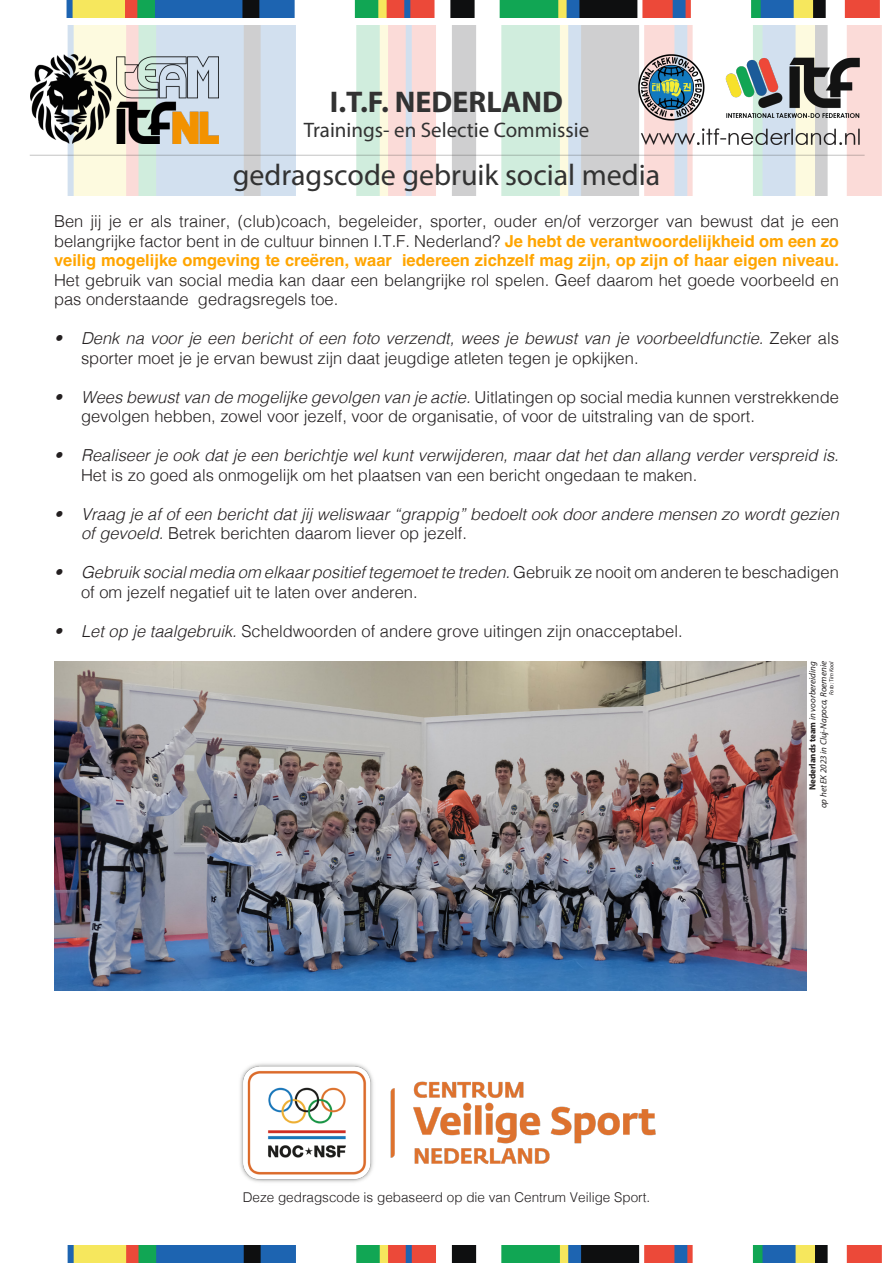
<style>
.page{position:relative;width:893px;height:1263px;background:#fff}
.page>*{position:absolute;margin:0;border:0;box-sizing:border-box;transform-origin:0 0}
.t1{font:30px "Myriad Pro";color:#323232}
.t2{font:700 30px "Myriad Pro";color:#323232}
.t3{font:21px "Myriad Pro";color:#323232}
.t4{font:300 16.5px/19.5px "Helvetica";color:#231f20}
.t5{font:italic 300 16.5px/19.5px "Helvetica";color:#231f20}
.t6{font:300 13.5px "Helvetica";color:#231f20}
.t7{font:italic 9px "Myriad Pro";color:#231f20}
.t8{font:italic 6px "Myriad Pro";color:#231f20}
.s1{font-weight:700;color:#ffa500}
.s2{font-style:normal}
.s3{font-style:italic}
.s4{font-weight:700;font-style:normal}
</style>
<div class="page">
<img style="left:67px;top:1246px;width:815px;height:17px">
<img style="left:66px;top:0;width:814px;height:17px">
<img style="left:30px;top:26px;width:852px;height:170px">
<img style="left:30px;top:54px;width:188px;height:90px">
<img style="left:638px;top:54px;width:222px;height:91px">
<hr style="left:30px;top:155px;width:835px;height:1px;background:#323232">
<img style="left:54px;top:661px;width:753px;height:330px">
<img style="left:240px;top:1063px;width:416px;height:120px">
<h1 class="t2" style="left:330px;top:82px;width:235px">I.T.F. NEDERLAND</h1>
<p class="t3" style="left:304px;top:117px;width:287px">Trainings- en Selectie Commissie</p>
<p class="t1" style="left:233px;top:156px;width:429px">gedragscode gebruik social media</p>
<p class="t4" style="left:54px;top:210px;width:787px;text-align:justify">Ben jij je er als trainer, (club)coach, begeleider, sporter, ouder en/of verzorger van bewust dat je een belangrijke factor bent in de cultuur binnen I.T.F. Nederland? <span class="s1">Je hebt de verantwoordelijkheid om een zo veilig mogelijke omgeving te creëren, waar iedereen zichzelf mag zijn, op zijn of haar eigen niveau.<br></span>Het gebruik van social media kan daar een belangrijke rol spelen. Geef daarom het goede voorbeeld en pas onderstaande gedragsregels toe.</p>
<p class="t5" style="left:81px;top:327px;width:759px;text-indent:-27px">• Denk na voor je een bericht of een foto verzendt, wees je bewust van je voorbeeldfunctie. <span class="s2">Zeker als sporter moet je je ervan bewust zijn daat jeugdige atleten tegen je opkijken.</span></p>
<p class="t4" style="left:81px;top:386px;width:759px;text-indent:-27px"><span class="s3">• Wees bewust van de mogelijke gevolgen van je actie.</span> Uitlatingen op social media kunnen verstrekkende gevolgen hebben, zowel voor jezelf, voor de organisatie, of voor de uitstraling van de sport.</p>
<p class="t5" style="left:81px;top:444px;width:759px;text-indent:-27px">• Realiseer je ook dat je een berichtje wel kunt verwijderen, maar dat het dan allang verder verspreid is.<br><span class="s2">Het is zo goed als onmogelijk om het plaatsen van een bericht ongedaan te maken.</span></p>
<p class="t5" style="left:81px;top:503px;width:759px;text-indent:-27px">• Vraag je af of een bericht dat jij weliswaar “grappig” bedoelt ook door andere mensen zo wordt gezien of gevoeld. <span class="s2">Betrek berichten daarom liever op jezelf.</span></p>
<p class="t4" style="left:81px;top:561px;width:759px;text-indent:-27px"><span class="s3">• Gebruik social media om elkaar positief tegemoet te treden.</span> Gebruik ze nooit om anderen te beschadigen of om jezelf negatief uit te laten over anderen.</p>
<p class="t4" style="left:54px;top:620px;width:630px"><span class="s3">• Let op je taalgebruik.</span> Scheldwoorden of andere grove uitingen zijn onacceptabel.</p>
<p class="t6" style="left:243px;top:1186px;width:409px">Deze gedragscode is gebaseerd op die van Centrum Veilige Sport.</p>
<p class="t7" style="left:807px;top:790px;width:131px;rotate:-90deg"><span class="s4">Nederlands team</span> in voorbereiding</p>
<p class="t7" style="left:818px;top:808px;width:148px;rotate:-90deg">op het EK 2023 in Cluj-Napoca, Roemenie</p>
<p class="t8" style="left:828px;top:695px;width:36px;rotate:-90deg">Foto: Tim Kool</p>
</div>
